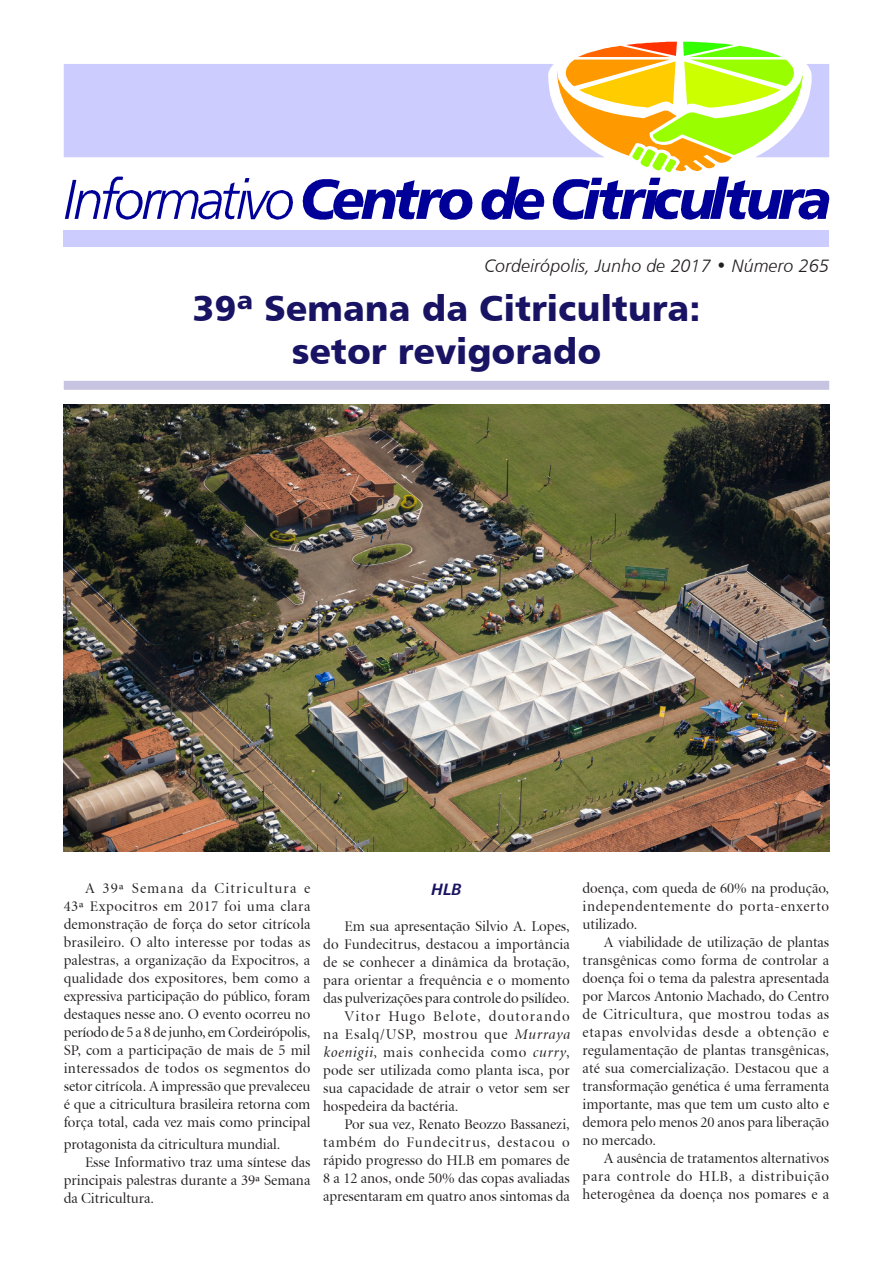
<style>
.page{position:relative;width:893px;height:1276px;background:#fff}
.page>*{position:absolute;margin:0;border:0;box-sizing:border-box;transform-origin:0 0}
.Título_1{font:36px "Humanist 777 BT Black B";color:#191364}
.t1{font:18px "Humanist 777 BT Light Italic B";color:#231f20}
.Título_4{font:16.5px "Humanist 777 BT Bold Italic B";color:#191364}
.Informativo{font:15px/18px "Atlante Display S Si Display";color:#231f20;text-align:justify}
.s1{font-style:italic}
</style>
<div class="page">
<div style="left:64px;top:64px;width:489px;height:93px;background:#ccf"></div>
<div style="left:64px;top:230px;width:765px;height:17px;background:#ccf"></div>
<svg style="left:65px;top:177px;width:228px;height:43px"></svg>
<svg style="left:553px;top:42px;width:276px;height:178px"></svg>
<svg style="left:482px;top:177px;width:62px;height:43px"></svg>
<svg style="left:303px;top:179px;width:170px;height:41px"></svg>
<div style="left:64px;top:381px;width:765px;height:9px;background:#c6c4e1"></div>
<img style="left:64px;top:404px;width:765px;height:447px">
<p class="t1" style="left:485px;top:254px;width:346px">Cordeirópolis, Junho de 2017 • Número 265</p>
<p class="Título_1" style="left:192px;top:285px;width:510px">39ª Semana da Citricultura:</p>
<p class="Título_1" style="left:291px;top:328px;width:312px">setor revigorado</p>
<p class="Informativo" style="left:64px;top:879px;width:248px;text-indent:21px">A 39ª Semana da Citricultura e 43ª Expocitros em 2017 foi uma clara demonstração de força do setor citrícola brasileiro. O alto interesse por todas as palestras, a organização da Expocitros, a qualidade dos expositores, bem como a expressiva participação do público, foram destaques nesse ano. O evento ocorreu no período de 5 a 8 de junho, em Cordeirópolis, SP, com a participação de mais de 5 mil interessados de todos os segmentos do setor citrícola. A impressão que prevaleceu é que a citricultura brasileira retorna com força total, cada vez mais como principal</p>
<p class="Informativo" style="left:64px;top:1135px;width:218px">protagonista da citricultura mundial.</p>
<p class="Informativo" style="left:64px;top:1153px;width:248px;text-indent:21px">Esse Informativo traz uma síntese das principais palestras durante a 39ª Semana da Citricultura.</p>
<p class="Título_4" style="left:431px;top:878px;width:32px">HLB</p>
<p class="Informativo" style="left:323px;top:917px;width:248px;text-indent:21px">Em sua apresentação Silvio A. Lopes, do Fundecitrus, destacou a importância de se conhecer a dinâmica da brotação, para orientar a frequência e o momento das pulverizações para controle do psilídeo.</p>
<p class="Informativo" style="left:323px;top:1007px;width:248px;text-indent:21px">Vitor Hugo Belote, doutorando na Esalq/USP, mostrou que <span class="s1">Murraya koenigii</span>, mais conhecida como <span class="s1">curry</span>, pode ser utilizada como planta isca, por sua capacidade de atrair o vetor sem ser hospedeira da bactéria.</p>
<p class="Informativo" style="left:323px;top:1115px;width:248px;text-indent:21px">Por sua vez, Renato Beozzo Bassanezi, também do Fundecitrus, destacou o rápido progresso do HLB em pomares de 8 a 12 anos, onde 50% das copas avaliadas apresentaram em quatro anos sintomas da</p>
<p class="Informativo" style="left:583px;top:879px;width:248px">doença, com queda de 60% na produção, independentemente do porta-enxerto utilizado.</p>
<p class="Informativo" style="left:583px;top:933px;width:248px;text-indent:21px">A viabilidade de utilização de plantas transgênicas como forma de controlar a doença foi o tema da palestra apresentada por Marcos Antonio Machado, do Centro de Citricultura, que mostrou todas as etapas envolvidas desde a obtenção e regulamentação de plantas transgênicas, até sua comercialização. Destacou que a transformação genética é uma ferramenta importante, mas que tem um custo alto e demora pelo menos 20 anos para liberação no mercado.</p>
<p class="Informativo" style="left:583px;top:1149px;width:248px;text-indent:21px">A ausência de tratamentos alternativos para controle do HLB, a distribuição heterogênea da doença nos pomares e a</p>
</div>
